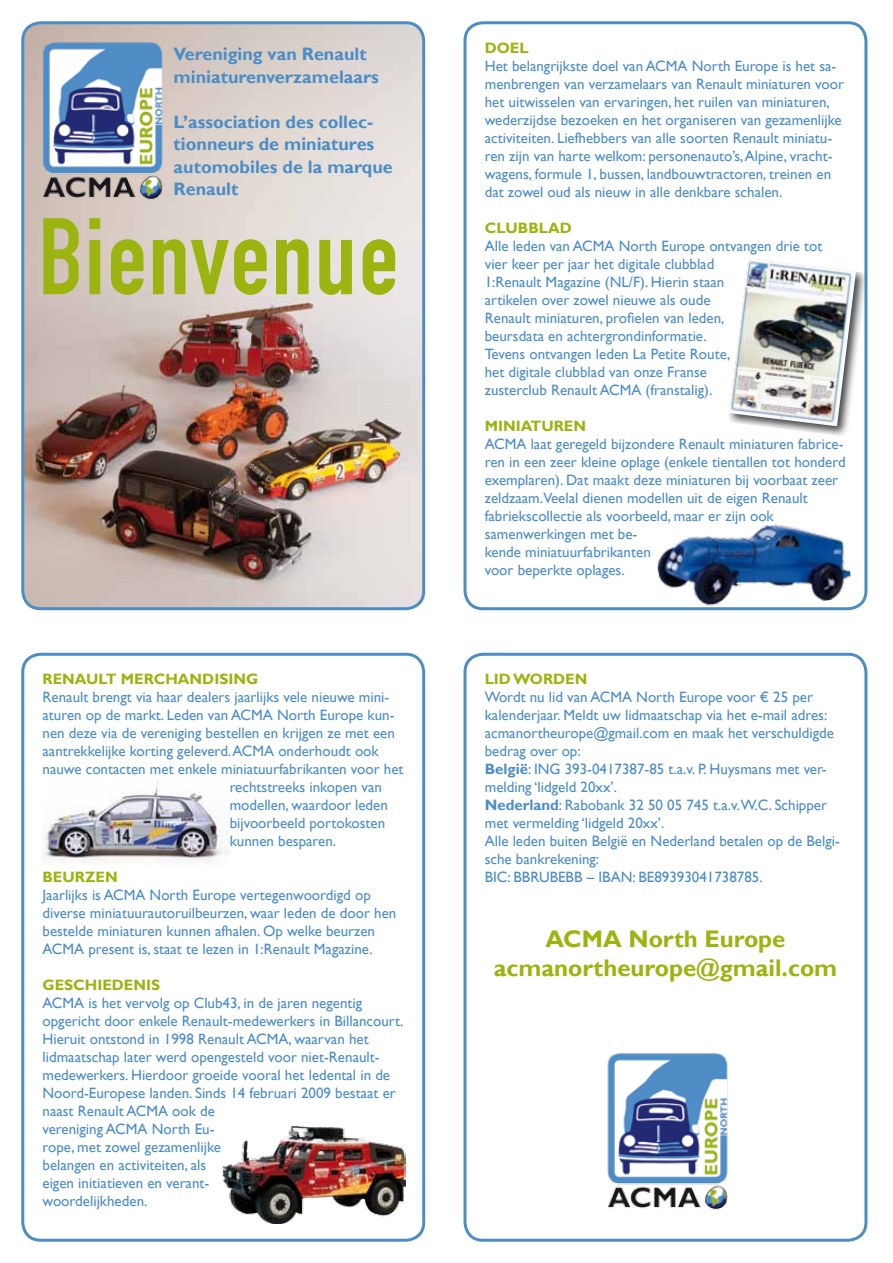
<style>
.page{position:relative;width:893px;height:1263px;background:#fff}
.page>*{position:absolute;margin:0;border:0;box-sizing:border-box;transform-origin:0 0}
.t1{font:114px "DIN1451 EF Eng Alt";color:#9bb410}
.t2{font:700 24px/28.8px "Gill Sans";color:#9bb410;text-align:center}
.t3{font:700 18px/22.5px "Gill Sans";color:#4c8dc5}
.t4{font:15px/18px "Gill Sans";color:#4c8dc5}
.t5{font:700 15px "Gill Sans";color:#9bb410}
.s1{font-weight:700}
</style>
<div class="page">
<img style="left:25px;top:23px;width:399px;height:586px">
<div style="left:21px;top:21px;width:404px;height:589px;border:3px solid #4c8dc5;border-radius:18px"></div>
<img style="left:43px;top:43px;width:120px;height:165px">
<div style="left:463px;top:21px;width:404px;height:589px;border:3px solid #4c8dc5;border-radius:18px"></div>
<div style="left:728px;top:258px;width:139px;height:180px;background:#000;opacity:.75"></div>
<img style="left:729px;top:258px;width:127px;height:168px">
<img style="left:657px;top:524px;width:196px;height:87px">
<div style="left:21px;top:653px;width:404px;height:589px;border:3px solid #4c8dc5;border-radius:18px"></div>
<img style="left:43px;top:782px;width:187px;height:80px">
<img style="left:222px;top:1127px;width:183px;height:97px">
<div style="left:463px;top:653px;width:404px;height:589px;border:3px solid #4c8dc5;border-radius:18px"></div>
<img style="left:607px;top:1053px;width:121px;height:157px">
<p class="t3" style="left:174px;top:44px;width:207px">Vereniging van Renault miniaturenverzamelaars</p>
<p class="t3" style="left:174px;top:111px;width:221px">L’association des collec&shy;tionneurs de miniatures automobiles de la marque<br>Renault</p>
<h1 class="t1" style="left:37px;top:202px;width:363px">Bienvenue</h1>
<p class="t5" style="left:43px;top:670px;width:217px">RENAULT MERCHANDISING</p>
<p class="t4" style="left:43px;top:689px;width:348px">Renault brengt via haar dealers jaarlijks vele nieuwe mini-</p>
<p class="t4" style="left:43px;top:707px;width:354px">aturen op de markt. Leden van ACMA North Europe kun-</p>
<p class="t4" style="left:43px;top:725px;width:354px">nen deze via de vereniging bestellen en krijgen ze met een</p>
<p class="t4" style="left:43px;top:743px;width:338px">aantrekkelijke korting geleverd. ACMA onderhoudt ook</p>
<p class="t4" style="left:43px;top:761px;width:362px">nauwe contacten met enkele miniatuurfabrikanten voor het</p>
<p class="t4" style="left:230px;top:779px;width:154px">rechtstreeks inkopen van</p>
<p class="t4" style="left:230px;top:797px;width:160px">modellen, waardoor leden</p>
<p class="t4" style="left:230px;top:815px;width:157px">bijvoorbeeld portokosten</p>
<p class="t4" style="left:230px;top:833px;width:108px">kunnen besparen.</p>
<p class="t5" style="left:43px;top:868px;width:77px">BEURZEN</p>
<p class="t4" style="left:43px;top:887px;width:355px">Jaarlijks is ACMA North Europe vertegenwoordigd op diverse miniatuurautoruilbeurzen, waar leden de door hen bestelde miniaturen kunnen afhalen. Op welke beurzen ACMA present is, staat te lezen in 1:Renault Magazine.</p>
<p class="t5" style="left:43px;top:976px;width:119px">GESCHIEDENIS</p>
<p class="t4" style="left:43px;top:995px;width:362px">ACMA is het vervolg op Club43, in de jaren negentig opgericht door enkele Renault-medewerkers in Billancourt.<br>Hieruit ontstond in 1998 Renault ACMA, waarvan het lidmaatschap later werd opengesteld voor niet-Renault&shy;medewerkers. Hierdoor groeide vooral het ledental in de Noord-Europese landen. Sinds 14 februari 2009 bestaat er naast Renault ACMA ook de<br>vereniging ACMA North Eu-<br>rope, met zowel gezamenlijke<br>belangen en activiteiten, als<br>eigen initiatieven en verant-<br>woordelijkheden.</p>
<p class="t5" style="left:485px;top:39px;width:45px">DOEL</p>
<p class="t4" style="left:485px;top:57px;width:361px">Het belangrijkste doel van ACMA North Europe is het sa&shy;menbrengen van verzamelaars van Renault miniaturen voor het uitwisselen van ervaringen, het ruilen van miniaturen, wederzijdse bezoeken en het organiseren van gezamenlijke activiteiten. Liefhebbers van alle soorten Renault miniatu&shy;ren zijn van harte welkom: personenauto’s, Alpine, vracht&shy;wagens, formule 1, bussen, landbouwtractoren, treinen en dat zowel oud als nieuw in alle denkbare schalen.</p>
<p class="t5" style="left:485px;top:219px;width:89px">CLUBBLAD</p>
<p class="t4" style="left:485px;top:237px;width:339px">Alle leden van ACMA North Europe ontvangen drie tot vier keer per jaar het digitale clubblad<br>1:Renault Magazine (NL/F). Hierin staan<br>artikelen over zowel nieuwe als oude<br>Renault miniaturen, profielen van leden,<br>beursdata en achtergrondinformatie.<br>Tevens ontvangen leden La Petite Route,<br>het digitale clubblad van onze Franse<br>zusterclub Renault ACMA (franstalig).</p>
<p class="t5" style="left:485px;top:417px;width:103px">MINIATUREN</p>
<p class="t4" style="left:485px;top:435px;width:363px">ACMA laat geregeld bijzondere Renault miniaturen fabrice&shy;ren in een zeer kleine oplage (enkele tientallen tot honderd exemplaren). Dat maakt deze miniaturen bij voorbaat zeer zeldzaam.Veelal dienen modellen uit de eigen Renault fabriekscollectie als voorbeeld, maar er zijn ook samenwerkingen met be-<br>kende miniatuurfabrikanten<br>voor beperkte oplages.</p>
<p class="t5" style="left:485px;top:670px;width:104px">LID WORDEN</p>
<p class="t4" style="left:485px;top:689px;width:357px">Wordt nu lid van ACMA North Europe voor € 25 per kalenderjaar. Meldt uw lidmaatschap via het e-mail adres: acmanortheurope@gmail.com en maak het verschuldigde bedrag over op:<br><span class="s1">België</span>: ING 393-0417387-85 t.a.v. P. Huysmans met ver&shy;melding ‘lidgeld 20xx’.<br><span class="s1">Nederland</span>: Rabobank 32 50 05 745 t.a.v.W.C. Schipper met vermelding ‘lidgeld 20xx’.<br>Alle leden buiten België en Nederland betalen op de Belgi&shy;sche bankrekening:<br>BIC: BBRUBEBB – IBAN: BE89393041738785.</p>
<h2 class="t2" style="left:494px;top:925px;width:345px">ACMA North Europe acmanortheurope@gmail.com</h2>
</div>
